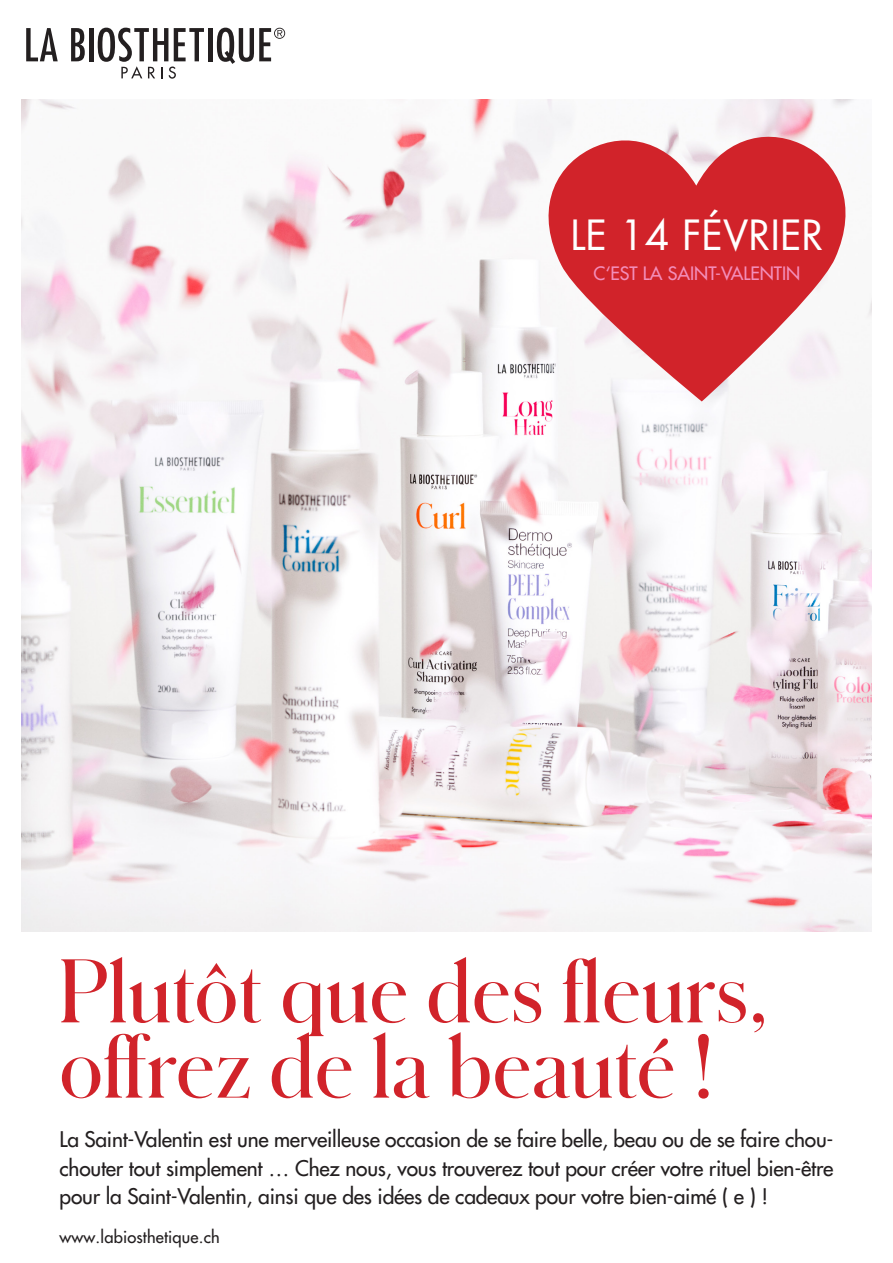
<style>
.page{position:relative;width:893px;height:1263px;background:#fff}
.page>*{position:absolute;margin:0;border:0;box-sizing:border-box;transform-origin:0 0}
.t1{font:600 84px/75.3px "Schnyder M";letter-spacing:.01em;color:#d1232a}
.t2{font:40.5px "Futura Std";color:#fff}
.t3{font:500 21px/28.5px "Futura Std";letter-spacing:-.01em;color:#231f20;text-align:justify}
.t4{font:500 18px "Futura Std";color:#f38eba}
.t5{font:500 16.5px "Futura Std";letter-spacing:.01em;color:#231f20}
</style>
<div class="page">
<img style="left:21px;top:100px;width:851px;height:831px">
<svg style="left:26px;top:28px;width:32px;height:33px"></svg>
<svg style="left:71px;top:28px;width:14px;height:33px"></svg>
<hr style="left:89px;top:28px;width:4px;height:33px;background:#231f20">
<hr style="left:208px;top:28px;width:4px;height:33px;background:#231f20">
<svg style="left:98px;top:28px;width:106px;height:51px"></svg>
<svg style="left:217px;top:28px;width:68px;height:36px"></svg>
<svg style="left:535px;top:127px;width:324px;height:274px;fill:#d1232a"></svg>
<h2 class="t2" style="left:570px;top:210px;width:255px">LE 14 FÉVRIER</h2>
<p class="t4" style="left:594px;top:262px;width:208px">C‘EST LA SAINT-VALENTIN</p>
<h1 class="t1" style="left:60px;top:952px;width:710px">Plutôt que des fleurs, offrez de la beauté !</h1>
<p class="t3" style="left:60px;top:1125px;width:775px">La Saint-Valentin est une merveilleuse occasion de se faire belle, beau ou de se faire chou&shy;chouter tout simplement … Chez nous, vous trouverez tout pour créer votre rituel bien-être pour la Saint-Valentin, ainsi que des idées de cadeaux pour votre bien-aimé ( e ) !</p>
<p class="t5" style="left:60px;top:1226px;width:162px">www.labiosthetique.ch</p>
</div>
